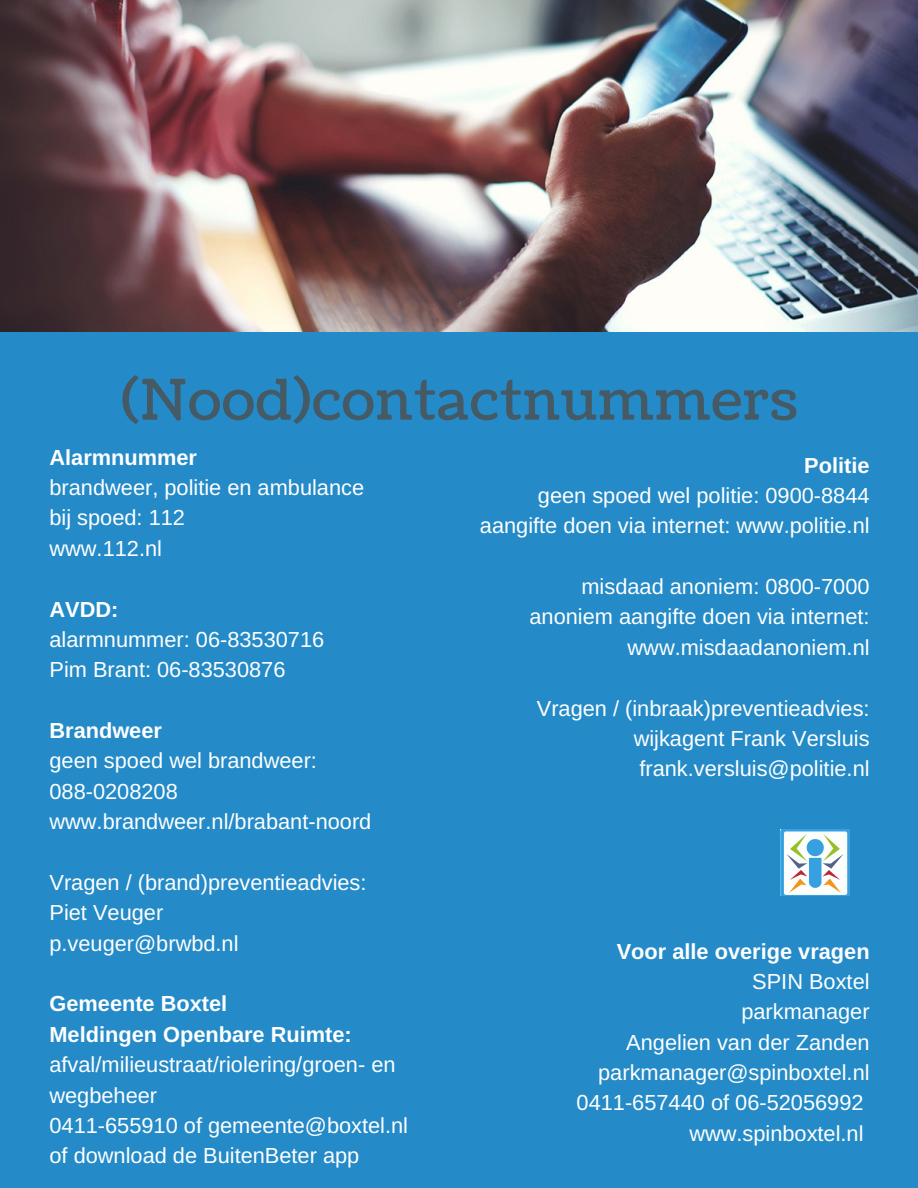
<style>
.page{position:relative;width:918px;height:1188px;background:#248bc8}
.page>*{position:absolute;margin:0;border:0;box-sizing:border-box;transform-origin:0 0}
.t1{font:55.95px "Coustard";letter-spacing:.02em;color:#455a64}
.t2{font:21.75px/30.3px "Arimo";color:#fff}
.t3{font:700 21.75px/30.3px "Arimo";color:#fff}
</style>
<div class="page">
<img style="left:781px;top:829px;width:68px;height:67px">
<img style="left:0;top:0;width:918px;height:332px">
<h1 class="t1" style="left:121px;top:362px;width:678px">(Nood)contactnummers</h1>
<p class="t3" style="left:50px;top:442px;width:149px">Alarmnummer</p>
<p class="t2" style="left:50px;top:472px;width:316px">brandweer, politie en ambulance bij spoed: 112<br>www.112.nl</p>
<p class="t3" style="left:50px;top:594px;width:70px">AVDD:</p>
<p class="t2" style="left:50px;top:624px;width:276px">alarmnummer: 06-83530716<br>Pim Brant: 06-83530876</p>
<p class="t3" style="left:50px;top:715px;width:114px">Brandweer</p>
<p class="t2" style="left:50px;top:746px;width:323px">geen spoed wel brandweer:<br>088-0208208 www.brandweer.nl/brabant-noord</p>
<p class="t2" style="left:50px;top:867px;width:319px">Vragen / (brand)preventieadvies:<br>Piet Veuger<br>p.veuger@brwbd.nl</p>
<p class="t3" style="left:50px;top:989px;width:304px">Gemeente Boxtel<br>Meldingen Openbare Ruimte:</p>
<p class="t2" style="left:50px;top:1049px;width:360px">afval/milieustraat/riolering/groen- en wegbeheer<br>0411-655910 of gemeente@boxtel.nl of download de BuitenBeter app</p>
<p class="t3" style="left:804px;top:450px;width:67px">Politie</p>
<p class="t2" style="left:480px;top:480px;width:391px;text-align:right">geen spoed wel politie: 0900-8844 aangifte doen via internet: www.politie.nl</p>
<p class="t2" style="left:529px;top:571px;width:342px;text-align:right">misdaad anoniem: 0800-7000 anoniem aangifte doen via internet: www.misdaadanoniem.nl</p>
<p class="t2" style="left:634px;top:693px;width:237px;text-align:justify;text-indent:-97px">Vragen / (inbraak)preventieadvies: wijkagent Frank Versluis frank.versluis@politie.nl</p>
<p class="t3" style="left:617px;top:936px;width:254px">Voor alle overige vragen</p>
<p class="t2" style="left:577px;top:966px;width:295px;text-align:right">SPIN Boxtel<br>parkmanager<br>Angelien van der Zanden parkmanager@spinboxtel.nl<br>0411-657440 of 06-52056992 www.spinboxtel.nl</p>
</div>
